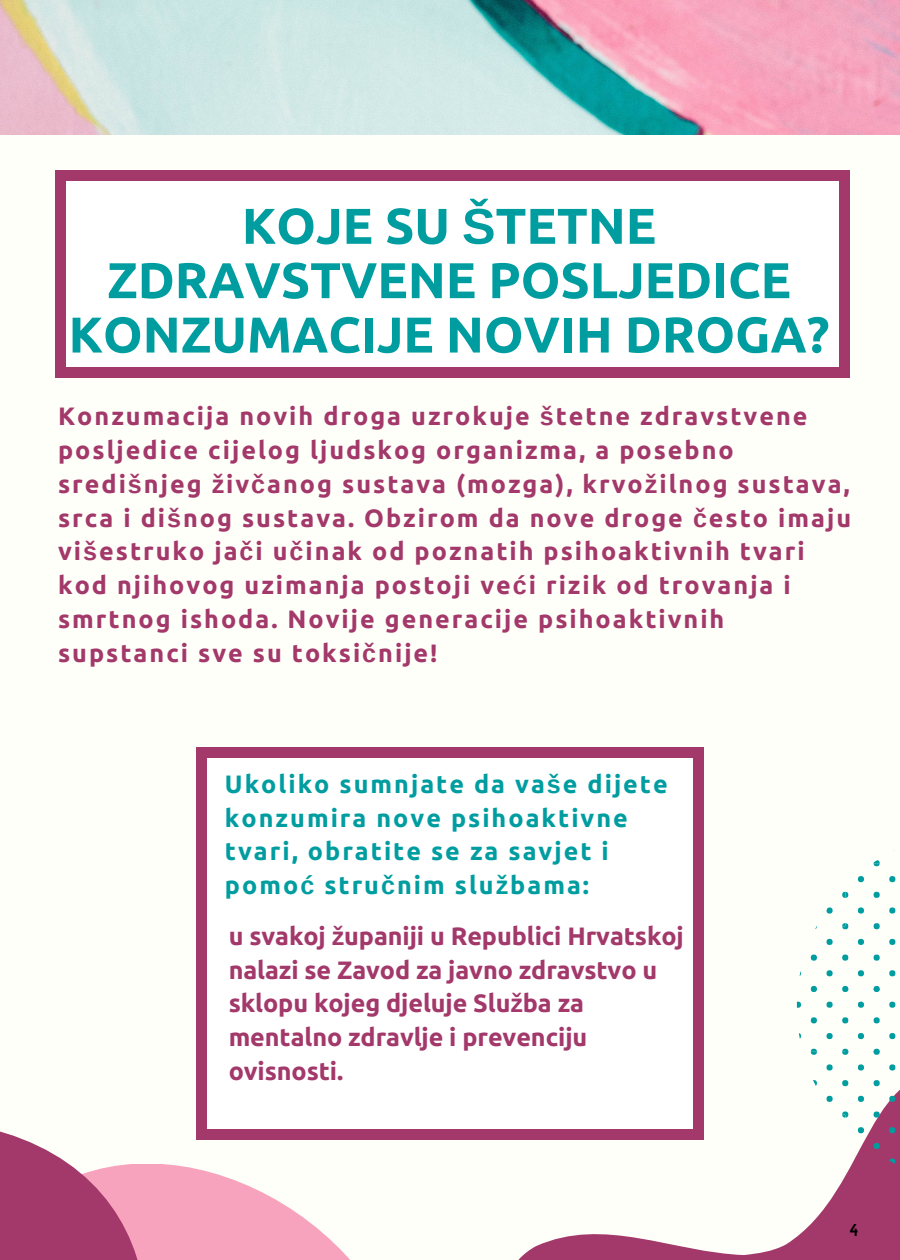
<style>
.page{position:relative;width:900px;height:1260px;background:#fffff9}
.page>*{position:absolute;margin:0;border:0;box-sizing:border-box;transform-origin:0 0}
.t1{font:700 50.25px/54.5px "Ubuntu";color:#009da0;text-align:center}
.t2{font:700 25.25px/33.8px "Ubuntu";letter-spacing:.08em;color:#a3386a}
.t3{font:700 25.25px/33.8px "Ubuntu";letter-spacing:-.005em;color:#a3386a}
.t4{font:700 25.25px/33.8px "Ubuntu";letter-spacing:.08em;color:#009da0}
.t5{font:15px "Norwester";color:#000}
.s1{font-family:"Liberation Sans"}
</style>
<div class="page">
<svg style="left:479px;top:1081px;width:421px;height:179px"></svg>
<svg style="left:874px;top:892px;width:6px;height:6px"></svg>
<div style="left:858px;top:907px;width:6px;height:7px;background:#009da0;border-radius:50%"></div>
<div style="left:889px;top:907px;width:6px;height:7px;background:#009da0;border-radius:50%"></div>
<svg style="left:858px;top:876px;width:6px;height:6px"></svg>
<svg style="left:889px;top:876px;width:6px;height:6px"></svg>
<svg style="left:874px;top:860px;width:6px;height:6px"></svg>
<svg style="left:874px;top:955px;width:6px;height:6px"></svg>
<svg style="left:858px;top:970px;width:6px;height:6px"></svg>
<svg style="left:889px;top:970px;width:6px;height:6px"></svg>
<svg style="left:858px;top:939px;width:6px;height:6px"></svg>
<svg style="left:889px;top:939px;width:6px;height:6px"></svg>
<svg style="left:874px;top:923px;width:6px;height:6px"></svg>
<svg style="left:874px;top:1017px;width:6px;height:6px"></svg>
<svg style="left:858px;top:1033px;width:6px;height:6px"></svg>
<svg style="left:889px;top:1033px;width:6px;height:6px"></svg>
<svg style="left:858px;top:1002px;width:6px;height:6px"></svg>
<svg style="left:889px;top:1002px;width:6px;height:6px"></svg>
<svg style="left:874px;top:986px;width:6px;height:6px"></svg>
<svg style="left:874px;top:1080px;width:6px;height:6px"></svg>
<svg style="left:858px;top:1096px;width:6px;height:6px"></svg>
<svg style="left:889px;top:1096px;width:6px;height:6px"></svg>
<div style="left:858px;top:1064px;width:6px;height:7px;background:#009da0;border-radius:50%"></div>
<div style="left:889px;top:1064px;width:6px;height:7px;background:#009da0;border-radius:50%"></div>
<svg style="left:874px;top:1049px;width:6px;height:6px"></svg>
<svg style="left:874px;top:1143px;width:6px;height:6px"></svg>
<svg style="left:858px;top:1159px;width:6px;height:6px"></svg>
<svg style="left:889px;top:1159px;width:6px;height:6px"></svg>
<svg style="left:858px;top:1127px;width:6px;height:6px"></svg>
<svg style="left:889px;top:1127px;width:6px;height:6px"></svg>
<svg style="left:845px;top:1143px;width:3px;height:6px"></svg>
<svg style="left:874px;top:1111px;width:6px;height:7px"></svg>
<svg style="left:842px;top:892px;width:6px;height:6px"></svg>
<div style="left:827px;top:907px;width:6px;height:7px;background:#009da0;border-radius:50%"></div>
<svg style="left:842px;top:955px;width:6px;height:6px"></svg>
<svg style="left:811px;top:955px;width:6px;height:6px"></svg>
<svg style="left:827px;top:970px;width:6px;height:6px"></svg>
<svg style="left:827px;top:939px;width:6px;height:6px"></svg>
<svg style="left:842px;top:923px;width:6px;height:6px"></svg>
<svg style="left:842px;top:1017px;width:6px;height:6px"></svg>
<svg style="left:811px;top:1017px;width:6px;height:6px"></svg>
<svg style="left:798px;top:1033px;width:3px;height:6px"></svg>
<svg style="left:827px;top:1033px;width:6px;height:6px"></svg>
<svg style="left:797px;top:1002px;width:4px;height:6px"></svg>
<svg style="left:827px;top:1002px;width:6px;height:6px"></svg>
<svg style="left:842px;top:986px;width:6px;height:6px"></svg>
<svg style="left:811px;top:986px;width:6px;height:6px"></svg>
<svg style="left:811px;top:1111px;width:6px;height:4px"></svg>
<svg style="left:842px;top:1080px;width:6px;height:6px"></svg>
<svg style="left:811px;top:1080px;width:6px;height:6px"></svg>
<svg style="left:827px;top:1096px;width:6px;height:6px"></svg>
<div style="left:827px;top:1064px;width:6px;height:7px;background:#009da0;border-radius:50%"></div>
<svg style="left:842px;top:1049px;width:6px;height:6px"></svg>
<svg style="left:811px;top:1049px;width:6px;height:6px"></svg>
<svg style="left:842px;top:1111px;width:6px;height:7px"></svg>
<svg style="left:0;top:1131px;width:433px;height:129px"></svg>
<img style="left:0;top:0;width:900px;height:135px">
<div style="left:56px;top:177px;width:794px;height:193px;background:#fff"></div>
<div style="left:840px;top:367px;width:10px;height:11px;background:#a3386a"></div>
<div style="left:55px;top:179px;width:11px;height:189px;background:#a3386a"></div>
<div style="left:55px;top:367px;width:11px;height:11px;background:#a3386a"></div>
<div style="left:840px;top:179px;width:10px;height:189px;background:#a3386a"></div>
<div style="left:65px;top:367px;width:775px;height:11px;background:#a3386a"></div>
<div style="left:840px;top:170px;width:10px;height:10px;background:#a3386a"></div>
<div style="left:55px;top:170px;width:11px;height:10px;background:#a3386a"></div>
<div style="left:65px;top:170px;width:775px;height:10px;background:#a3386a"></div>
<div style="left:199px;top:752px;width:502px;height:382px;background:#fff"></div>
<div style="left:694px;top:1129px;width:10px;height:10px;background:#a3386a"></div>
<div style="left:196px;top:756px;width:10px;height:374px;background:#a3386a"></div>
<div style="left:196px;top:1129px;width:10px;height:10px;background:#a3386a"></div>
<div style="left:694px;top:756px;width:10px;height:374px;background:#a3386a"></div>
<div style="left:205px;top:1129px;width:490px;height:10px;background:#a3386a"></div>
<div style="left:694px;top:747px;width:10px;height:10px;background:#a3386a"></div>
<div style="left:196px;top:747px;width:10px;height:10px;background:#a3386a"></div>
<div style="left:205px;top:747px;width:490px;height:10px;background:#a3386a"></div>
<h1 class="t1" style="left:69px;top:198px;width:762px">KOJE SU <span class="s1">Š</span>TETNE<br>ZDRAVSTVENE POSLJEDICE<br>KONZUMACIJE NOVIH DROGA?</h1>
<p class="t2" style="left:58px;top:399px;width:795px">Konzumacija novih droga uzrokuje <span class="s1">š</span>tetne zdravstvene posljedice cijelog ljudskog organizma, a posebno sredi<span class="s1">š</span>njeg <span class="s1">ž</span>iv<span class="s1">č</span>anog sustava (mozga), krvo<span class="s1">ž</span>ilnog sustava, srca i di<span class="s1">š</span>nog sustava. Obzirom da nove droge <span class="s1">č</span>esto imaju vi<span class="s1">š</span>estruko ja<span class="s1">č</span>i u<span class="s1">č</span>inak od poznatih psihoaktivnih tvari kod njihovog uzimanja postoji ve<span class="s1">ć</span>i rizik od trovanja i smrtnog ishoda. Novije generacije psihoaktivnih supstanci sve su toksi<span class="s1">č</span>nije!</p>
<p class="t4" style="left:225px;top:767px;width:444px">Ukoliko sumnjate da va<span class="s1">š</span>e dijete konzumira nove psihoaktivne tvari, obratite se za savjet i pomo<span class="s1">ć</span> stru<span class="s1">č</span>nim slu<span class="s1">ž</span>bama:</p>
<p class="t3" style="left:229px;top:919px;width:457px">u svakoj <span class="s1">ž</span>upaniji u Republici Hrvatskoj nalazi se Zavod za javno zdravstvo u sklopu kojeg djeluje Slu<span class="s1">ž</span>ba za mentalno zdravlje i prevenciju ovisnosti.</p>
<p class="t5" style="left:850px;top:1223px;width:10px">4</p>
</div>
